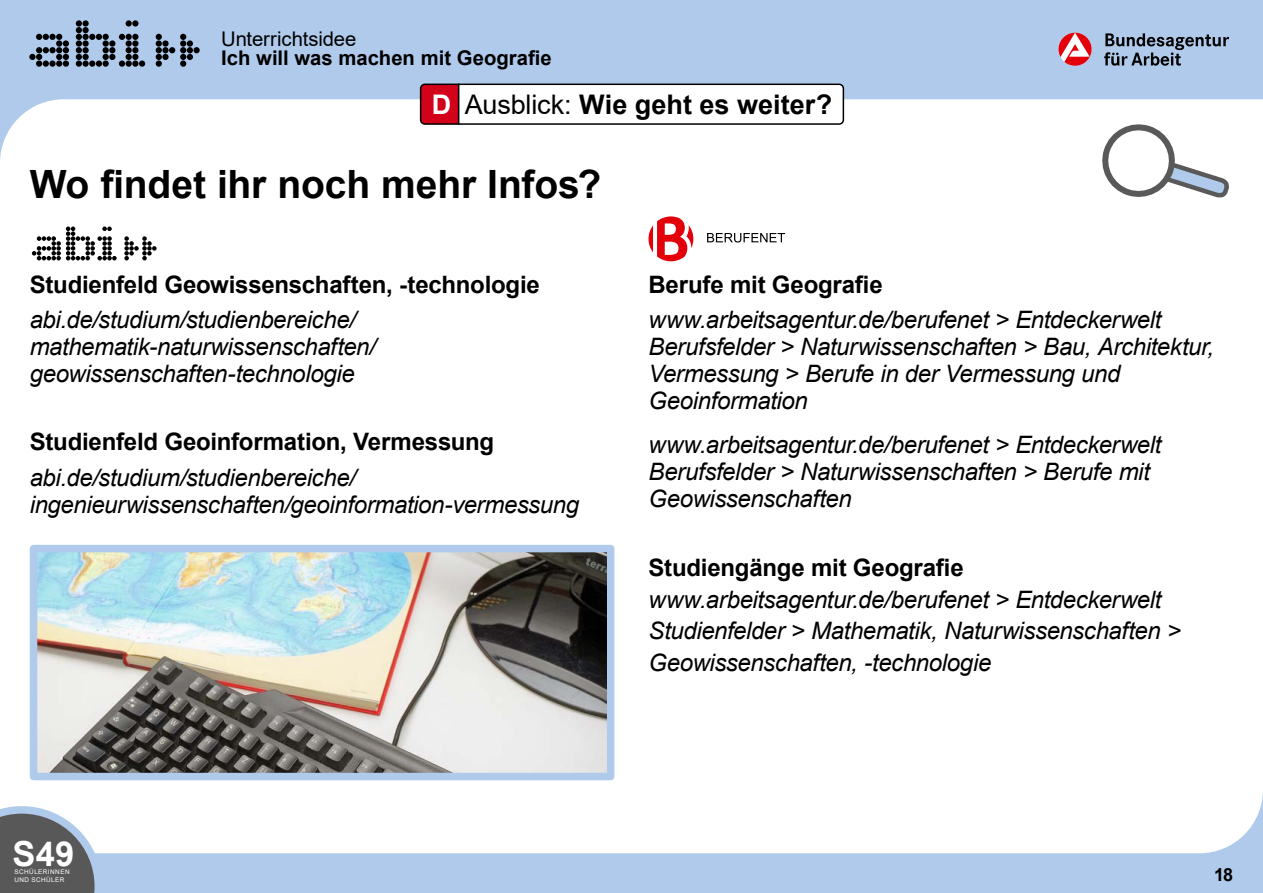
<style>
.page{position:relative;width:1263px;height:893px;background:#b0caeb}
.page>*{position:absolute;margin:0;border:0;box-sizing:border-box;transform-origin:0 0}
.H2_u-idee{font:700 39px "Arial";letter-spacing:-.005em;color:#000}
.t1{font:700 34.5px "Arial";color:#fff}
.t2{font:700 27px "Arial";color:#000}
.p_OE_LB{font:italic 24px/27px "Arial";letter-spacing:-.02em;color:#000}
.H3_U-idee_P-S{font:700 24px "Arial";letter-spacing:-.01em;color:#000}
.t3{font:700 20.25px "Arial";color:#000}
.t4{font:20.25px "Arial";letter-spacing:-.005em;color:#000}
.t5{font:700 18px "Arial";color:#000}
.t6{font:6.3px/8.2px "Arial";letter-spacing:.07em;color:#fff}
.s1{color:#fff}
.s2{font-weight:400}
</style>
<div class="page">
<div style="left:0;top:99px;width:1263px;height:754px;background:#fff"></div>
<svg style="left:0;top:806px;width:102px;height:87px;background:#7c7f84"></svg>
<svg style="left:1104px;top:33px;width:125px;height:33px"></svg>
<svg style="left:1058px;top:33px;width:33px;height:33px"></svg>
<svg style="left:29px;top:34px;width:40px;height:33px"></svg>
<svg style="left:76px;top:20px;width:69px;height:47px"></svg>
<svg style="left:156px;top:34px;width:44px;height:33px"></svg>
<div style="left:24px;top:215px;width:138px;height:51px;background:#fff"></div>
<svg style="left:32px;top:226px;width:85px;height:34px"></svg>
<svg style="left:124px;top:236px;width:33px;height:24px"></svg>
<svg style="left:419px;top:83px;width:426px;height:43px;background:#e6d6d9"></svg>
<svg style="left:648px;top:216px;width:45px;height:45px;background:#f07c82"></svg>
<svg style="left:707px;top:233px;width:78px;height:10px"></svg>
<svg style="left:1102px;top:124px;width:127px;height:74px;background:#dadbdd"></svg>
<img style="left:39px;top:554px;width:566px;height:217px">
<div style="left:30px;top:545px;width:584px;height:235px;border:8px solid #b0caeb"></div>
<p class="t4" style="left:221px;top:25px;width:137px">Unterrichtsidee</p>
<p class="t3" style="left:221px;top:44px;width:332px">Ich will was machen mit Geografie</p>
<p class="t2" style="left:432px;top:85px;width:402px"><span class="s1">D</span> <span class="s2">Ausblick:</span> Wie geht es weiter?</p>
<h2 class="H2_u-idee" style="left:30px;top:157px;width:573px">Wo findet ihr noch mehr Infos?</h2>
<h3 class="H3_U-idee_P-S" style="left:30px;top:267px;width:512px">Studienfeld Geowissenschaften, -technologie</h3>
<p class="p_OE_LB" style="left:30px;top:307px;width:348px">abi.de/studium/studienbereiche/ mathematik-naturwissenschaften/ geowissenschaften-technologie</p>
<h3 class="H3_U-idee_P-S" style="left:30px;top:425px;width:466px">Studienfeld Geoinformation, Vermessung</h3>
<p class="p_OE_LB" style="left:30px;top:464px;width:551px">abi.de/studium/studienbereiche/ ingenieurwissenschaften/geoinformation-vermessung</p>
<h3 class="H3_U-idee_P-S" style="left:648px;top:267px;width:236px">Berufe mit Geografie</h3>
<p class="p_OE_LB" style="left:648px;top:307px;width:567px">www.arbeitsagentur.de/berufenet &gt; Entdeckerwelt Berufsfelder &gt; Naturwissenschaften &gt; Bau, Architektur, Vermessung &gt; Berufe in der Vermessung und Geoinformation</p>
<p class="p_OE_LB" style="left:648px;top:432px;width:514px">www.arbeitsagentur.de/berufenet &gt; Entdeckerwelt</p>
<p class="p_OE_LB" style="left:648px;top:459px;width:503px">Berufsfelder &gt; Naturwissenschaften &gt; Berufe mit<br>Geowissenschaften</p>
<h3 class="H3_U-idee_P-S" style="left:648px;top:551px;width:317px">Studiengänge mit Geografie</h3>
<p class="p_OE_LB" style="left:648px;top:584px;width:534px;line-height:31.5px">www.arbeitsagentur.de/berufenet &gt; Entdeckerwelt<br>Studienfelder &gt; Mathematik, Naturwissenschaften &gt;<br>Geowissenschaften, -technologie</p>
<h2 class="t1" style="left:13px;top:829px;width:63px">S49</h2>
<p class="t6" style="left:14px;top:868px;width:57px">SCHÜLERINNEN<br>UND SCHÜLER</p>
<p class="t5" style="left:1214px;top:861px;width:21px">18</p>
</div>
